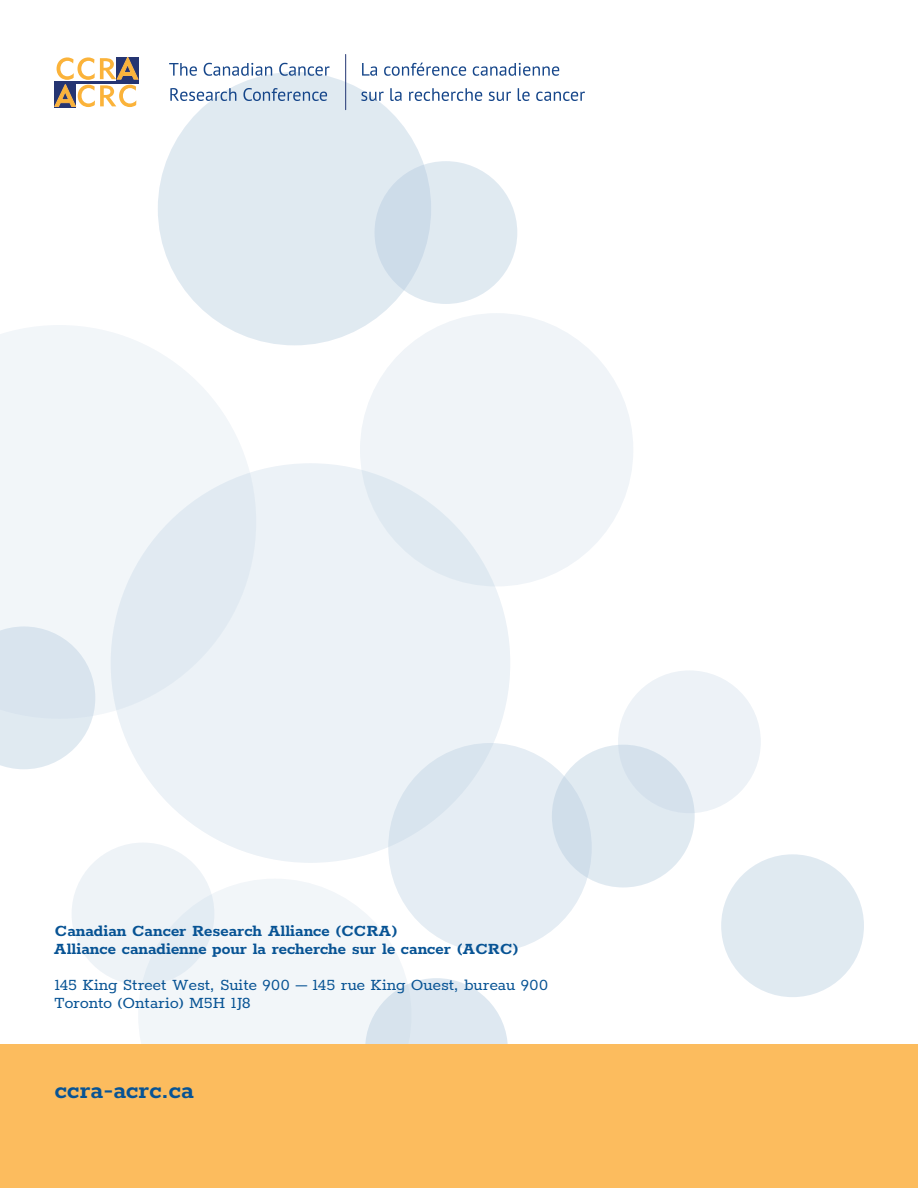
<style>
.page{position:relative;width:918px;height:1188px;background:#fff}
.page>*{position:absolute;margin:0;border:0;box-sizing:border-box;transform-origin:0 0}
.t1{font:700 27px "Rokkitt";color:#075394}
.t2{font:700 18px/18px "Rokkitt";color:#075394}
.t3{font:18px "Rokkitt";color:#075394}
</style>
<div class="page">
<div style="left:360px;top:313px;width:273px;height:273px;background:#f0f4f8;border-radius:50%"></div>
<div style="left:158px;top:72px;width:273px;height:273px;background:#e0eaf1;border-radius:50%"></div>
<div style="left:388px;top:743px;width:204px;height:209px;background:#e5edf4;border-radius:50%"></div>
<div style="left:552px;top:745px;width:143px;height:143px;background:linear-gradient(to right,#d5e2ec,#e5eef3);border-radius:50%"></div>
<div style="left:374px;top:161px;width:143px;height:143px;background:linear-gradient(to right,#cddce9,#e6eff4);border-radius:50%"></div>
<svg style="left:0;top:719px;width:92px;height:50px"></svg>
<div style="left:138px;top:879px;width:274px;height:273px;background:#f2f6f9;border-radius:50%"></div>
<div style="left:365px;top:978px;width:143px;height:143px;background:#dee8f1;border-radius:50%"></div>
<div style="left:72px;top:843px;width:142px;height:142px;background:#eef3f7;border-radius:50%"></div>
<svg style="left:618px;top:670px;width:143px;height:143px;background:#e8eef4"></svg>
<div style="left:721px;top:854px;width:143px;height:143px;background:#e0eaf1;border-radius:50%"></div>
<svg style="left:111px;top:463px;width:399px;height:400px;background:#eaf0f6"></svg>
<svg style="left:0;top:325px;width:256px;height:394px;fill:#f2f6f9"></svg>
<svg style="left:169px;top:63px;width:161px;height:13px"></svg>
<svg style="left:170px;top:88px;width:157px;height:13px"></svg>
<hr style="left:345px;top:54px;width:1px;height:56px;background:#223673">
<svg style="left:362px;top:63px;width:197px;height:13px"></svg>
<svg style="left:361px;top:88px;width:224px;height:13px"></svg>
<svg style="left:55px;top:57px;width:83px;height:50px"></svg>
<div style="left:0;top:1044px;width:918px;height:144px;background:#fcbc5e"></div>
<p class="t2" style="left:54px;top:920px;width:466px">Canadian Cancer Research Alliance (CCRA)<br>Alliance canadienne pour la recherche sur le cancer (ACRC)</p>
<p class="t3" style="left:55px;top:973px;width:495px">145 King Street West, Suite 900 – 145 rue King Ouest, bureau 900</p>
<p class="t3" style="left:55px;top:991px;width:197px">Toronto (Ontario) M5H 1J8</p>
<p class="t1" style="left:55px;top:1070px;width:141px">ccra-acrc.ca</p>
</div>
